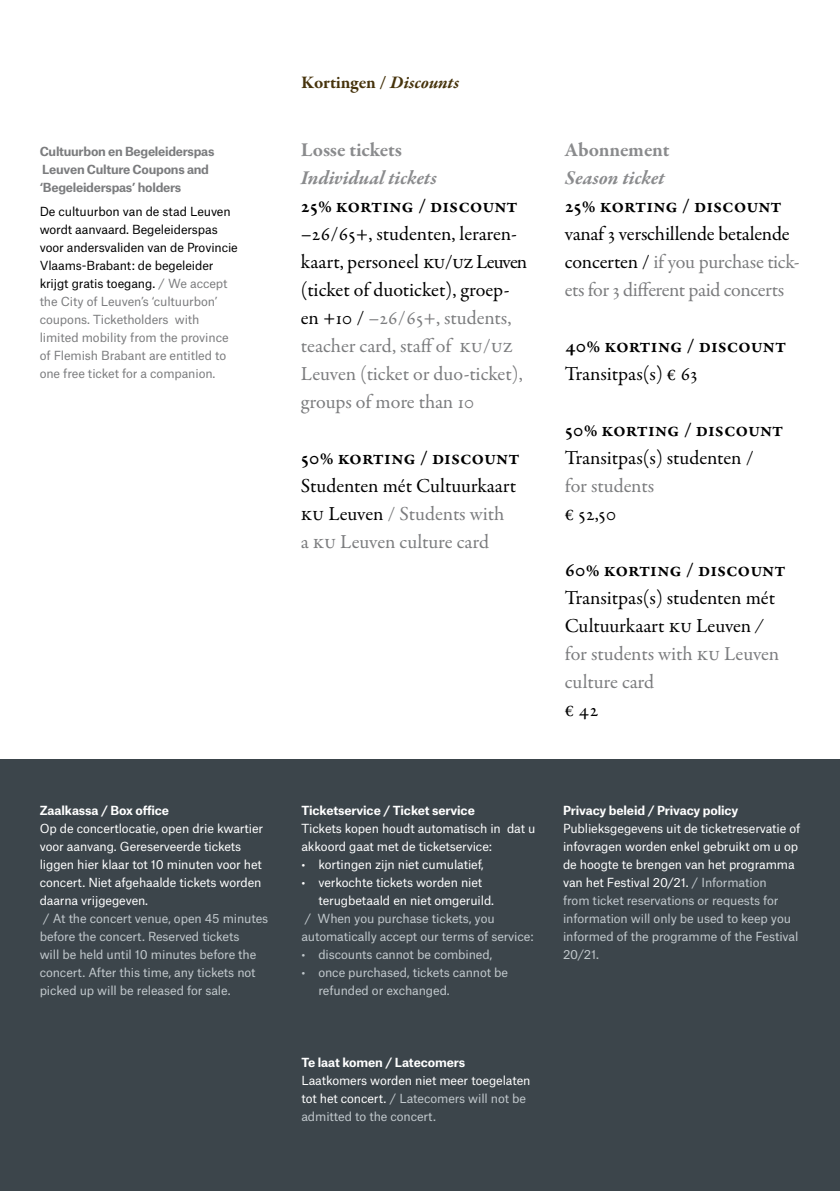
<style>
.page{position:relative;width:840px;height:1191px;background:#fff}
.page>*{position:absolute;margin:0;border:0;box-sizing:border-box;transform-origin:0 0}
.t1{font:20px/28px "Garamond Premr Pro";letter-spacing:-.005em;color:#7b7c7e}
.t2{font:20px/28px "Garamond Premr Pro";color:#000}
.t3{font:600 20px "Garamond Premr Pro";letter-spacing:-.005em;color:#000}
.t4{font:italic 700 20px "Garamond Premr Pro";letter-spacing:-.005em;color:#8a8b8d}
.t5{font:700 20px "Garamond Premr Pro";color:#8a8b8d}
.t6{font:700 18px "Garamond Premr Pro";color:#46330c}
.t7{font:12px/18px "Atlas Grotesk";letter-spacing:-.01em;color:#fff}
.t8{font:12px/18px "Atlas Grotesk";letter-spacing:-.01em;color:#c2c9cd}
.t9{font:12px/18px "Atlas Grotesk";letter-spacing:-.01em;color:#7b7c7e}
.t10{font:700 12px "Atlas Grotesk";letter-spacing:-.01em;color:#fff}
.t11{font:700 12px/18px "Atlas Grotesk";letter-spacing:-.025em;color:#7b7c7e}
.s1{color:#000}
.s2{font-style:italic}
.s3{color:#7b7c7e}
.s4{color:#c2c9cd}
</style>
<div class="page">
<div style="left:0;top:759px;width:839px;height:432px;background:#3c454b"></div>
<p class="t11" style="left:40px;top:141px;width:176px">Cultuurbon en Begeleiderspas<br>Leuven Culture Coupons and ‘Begeleiderspas’ holders</p>
<p class="t9" style="left:40px;top:201px;width:199px"><span class="s1">De cultuurbon van de stad Leuven wordt aanvaard. Begeleiderspas voor andersvaliden van de Provincie Vlaams-Brabant: de begeleider krijgt gratis toegang.</span> / We accept the City of Leuven’s ‘cultuurbon’ coupons. Ticketholders with limited mobility from the province of Flemish Brabant are entitled to one free ticket for a companion.</p>
<h2 class="t6" style="left:301px;top:71px;width:159px">Kortingen / <span class="s2">Discounts</span></h2>
<h1 class="t5" style="left:301px;top:138px;width:102px">Losse tickets</h1>
<h1 class="t4" style="left:301px;top:165px;width:137px">Individual tickets</h1>
<h1 class="t3" style="left:301px;top:194px;width:218px">25% korting / discount</h1>
<h1 class="t1" style="left:301px;top:220px;width:228px"><span class="s1">–26/65+, studenten, leraren&shy;kaart, personeel ku/uz Leuven (ticket of duoticket), groep&shy;en +10 /</span> –26/65+, students, teacher card, staff of ku/uz<br>Leuven (ticket or duo-ticket), groups of more than 10</h1>
<h1 class="t3" style="left:301px;top:446px;width:220px">50% korting / discount</h1>
<h1 class="t1" style="left:301px;top:472px;width:216px"><span class="s1">Studenten mét Cultuurkaart ku Leuven</span> / Students with a ku Leuven culture card</h1>
<h1 class="t5" style="left:564px;top:138px;width:106px">Abonnement</h1>
<h1 class="t4" style="left:564px;top:165px;width:101px">Season ticket</h1>
<h1 class="t3" style="left:564px;top:194px;width:218px">25% korting / discount</h1>
<h1 class="t1" style="left:564px;top:220px;width:236px"><span class="s1">vanaf 3 verschillende betalende concerten /</span> if you purchase tick&shy;ets for 3 different paid concerts</h1>
<h1 class="t3" style="left:564px;top:334px;width:223px">40% korting / discount</h1>
<h1 class="t2" style="left:564px;top:360px;width:134px">Transitpas(s) € 63</h1>
<h1 class="t3" style="left:564px;top:418px;width:220px">50% korting / discount</h1>
<h1 class="t2" style="left:564px;top:444px;width:190px">Transitpas(s) studenten /</h1>
<h1 class="t1" style="left:564px;top:472px;width:91px">for students</h1>
<h1 class="t2" style="left:564px;top:500px;width:53px">€ 52,50</h1>
<h1 class="t3" style="left:564px;top:558px;width:222px">60% korting / discount</h1>
<h1 class="t2" style="left:564px;top:584px;width:216px">Transitpas(s) studenten mét<br>Cultuurkaart ku Leuven <span class="s2">/ </span><span class="s3">for students with ku Leuven culture card</span></h1>
<h1 class="t2" style="left:564px;top:696px;width:35px">€ 42</h1>
<p class="t10" style="left:40px;top:800px;width:131px">Zaalkassa / Box office</p>
<p class="t7" style="left:40px;top:818px;width:225px">Op de concertlocatie, open drie kwartier voor aanvang. Gereserveerde tickets liggen hier klaar tot 10 minuten voor het concert. Niet afgehaalde tickets worden daarna vrijgegeven.</p>
<p class="t8" style="left:40px;top:908px;width:230px">/ At the concert venue, open 45 minutes before the concert. Reserved tickets<br>will be held until 10 minutes before the concert. After this time, any tickets not picked up will be released for sale.</p>
<p class="t10" style="left:301px;top:800px;width:175px">Ticketservice / Ticket service</p>
<p class="t7" style="left:301px;top:818px;width:235px">Tickets kopen houdt automatisch in dat u akkoord gaat met de ticketservice:</p>
<p class="t7" style="left:301px;top:854px;width:184px">• kortingen zijn niet cumulatief,</p>
<p class="t7" style="left:318px;top:872px;width:177px;text-indent:-17px">• verkochte tickets worden niet terugbetaald en niet omgeruild.</p>
<p class="t8" style="left:301px;top:908px;width:233px">/ When you purchase tickets, you automatically accept our terms of service:</p>
<p class="t8" style="left:301px;top:944px;width:192px">• discounts cannot be combined,</p>
<p class="t8" style="left:318px;top:962px;width:191px;text-indent:-17px">• once purchased, tickets cannot be refunded or exchanged.</p>
<p class="t10" style="left:301px;top:1052px;width:165px">Te laat komen / Latecomers</p>
<p class="t7" style="left:301px;top:1070px;width:230px">Laatkomers worden niet meer toegelaten tot het concert. <span class="s4">/ Latecomers will not be admitted to the concert.</span></p>
<p class="t10" style="left:562px;top:800px;width:177px">Privacy beleid / Privacy policy</p>
<p class="t7" style="left:562px;top:818px;width:239px">Publieksgegevens uit de ticketreservatie of infovragen worden enkel gebruikt om u op de hoogte te brengen van het programma van het Festival 20/21. <span class="s4">/ Information<br>from ticket reservations or requests for information will only be used to keep you informed of the programme of the Festival 20/21.</span></p>
</div>
